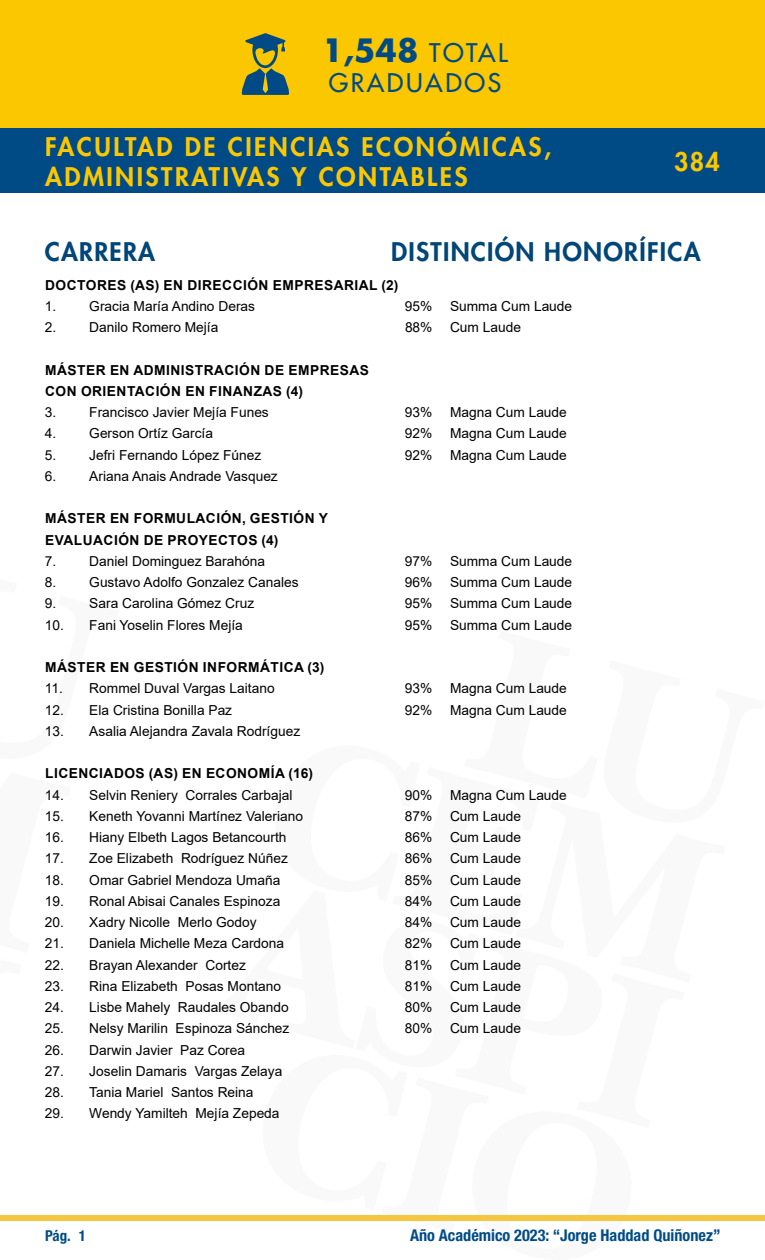
<style>
.page{position:relative;width:765px;height:1260px;background:#fff}
.page>*{position:absolute;margin:0;border:0;box-sizing:border-box;transform-origin:0 0}
.t1{font:700 31.25px "Futura Std";color:#004b85}
.t2{font:800 25px/30px "Futura Std";letter-spacing:.1em;color:#fbc700}
.t3{font:800 25px "Futura Std";letter-spacing:.05em;color:#004678}
.t4{font:500 25px "Futura Std";letter-spacing:.1em;color:#004b85}
.t5{font:700 condensed 16.25px "Helvetica Neue LT Std";color:#004c87}
.t6{font:700 condensed 15px "Helvetica Neue LT Std";color:#004b85}
.t7{font:13.75px "Arial";color:#000}
.t8{font:700 13.75px/21.2px "Arial";letter-spacing:.035em;color:#000}
.s1{font-weight:500;font-size:25px}
</style>
<div class="page">
<div style="left:0;top:1216px;width:765px;height:5px;background:#f5c741"></div>
<div style="left:0;top:0;width:765px;height:128px;background:#fbc700"></div>
<svg style="left:241px;top:33px;width:48px;height:62px"></svg>
<div style="left:0;top:128px;width:765px;height:64px;background:#004b85"></div>
<h1 class="t1" style="left:322px;top:29px;width:187px">1,548 <span class="s1">TOTAL</span></h1>
<h2 class="t4" style="left:329px;top:67px;width:174px">GRADUADOS</h2>
<h2 class="t2" style="left:45px;top:131px;width:508px">FACULTAD DE CIENCIAS ECONÓMICAS,<br>ADMINISTRATIVAS Y CONTABLES</h2>
<h2 class="t2" style="left:674px;top:146px;width:47px">384</h2>
<h2 class="t3" style="left:45px;top:236px;width:112px">CARRERA</h2>
<h2 class="t3" style="left:391px;top:236px;width:311px">DISTINCIÓN HONORÍFICA</h2>
<p class="t8" style="left:45px;top:274px;width:355px">DOCTORES (AS) EN DIRECCIÓN EMPRESARIAL (2)</p>
<p class="t7" style="left:45px;top:297px;width:212px">1. Gracia María Andino Deras</p>
<p class="t7" style="left:405px;top:297px;width:29px">95%</p>
<p class="t7" style="left:450px;top:297px;width:124px">Summa Cum Laude</p>
<p class="t7" style="left:45px;top:318px;width:175px">2. Danilo Romero Mejía</p>
<p class="t7" style="left:405px;top:318px;width:29px">88%</p>
<p class="t7" style="left:450px;top:318px;width:73px">Cum Laude</p>
<p class="t8" style="left:45px;top:359px;width:325px">MÁSTER EN ADMINISTRACIÓN DE EMPRESAS<br>CON ORIENTACIÓN EN FINANZAS (4)</p>
<p class="t7" style="left:45px;top:403px;width:225px">3. Francisco Javier Mejía Funes</p>
<p class="t7" style="left:405px;top:403px;width:29px">93%</p>
<p class="t7" style="left:450px;top:403px;width:118px">Magna Cum Laude</p>
<p class="t7" style="left:45px;top:424px;width:170px">4. Gerson Ortíz García</p>
<p class="t7" style="left:405px;top:424px;width:29px">92%</p>
<p class="t7" style="left:450px;top:424px;width:118px">Magna Cum Laude</p>
<p class="t7" style="left:45px;top:445px;width:218px">5. Jefri Fernando López Fúnez</p>
<p class="t7" style="left:405px;top:445px;width:29px">92%</p>
<p class="t7" style="left:450px;top:445px;width:118px">Magna Cum Laude</p>
<p class="t7" style="left:45px;top:467px;width:234px">6. Ariana Anais Andrade Vasquez</p>
<p class="t8" style="left:45px;top:508px;width:284px">MÁSTER EN FORMULACIÓN, GESTIÓN Y<br>EVALUACIÓN DE PROYECTOS (4)</p>
<p class="t7" style="left:45px;top:552px;width:222px">7. Daniel Dominguez Barahóna</p>
<p class="t7" style="left:405px;top:552px;width:29px">97%</p>
<p class="t7" style="left:450px;top:552px;width:124px">Summa Cum Laude</p>
<p class="t7" style="left:45px;top:573px;width:255px">8. Gustavo Adolfo Gonzalez Canales</p>
<p class="t7" style="left:405px;top:573px;width:29px">96%</p>
<p class="t7" style="left:450px;top:573px;width:124px">Summa Cum Laude</p>
<p class="t7" style="left:45px;top:594px;width:211px">9. Sara Carolina Gómez Cruz</p>
<p class="t7" style="left:405px;top:594px;width:29px">95%</p>
<p class="t7" style="left:450px;top:594px;width:124px">Summa Cum Laude</p>
<p class="t7" style="left:45px;top:615px;width:199px">10. Fani Yoselin Flores Mejía</p>
<p class="t7" style="left:405px;top:615px;width:29px">95%</p>
<p class="t7" style="left:450px;top:615px;width:124px">Summa Cum Laude</p>
<p class="t8" style="left:45px;top:657px;width:281px">MÁSTER EN GESTIÓN INFORMÁTICA (3)</p>
<p class="t7" style="left:45px;top:679px;width:231px">11. Rommel Duval Vargas Laitano</p>
<p class="t7" style="left:405px;top:679px;width:29px">93%</p>
<p class="t7" style="left:450px;top:679px;width:118px">Magna Cum Laude</p>
<p class="t7" style="left:45px;top:700px;width:189px">12. Ela Cristina Bonilla Paz</p>
<p class="t7" style="left:405px;top:700px;width:29px">92%</p>
<p class="t7" style="left:450px;top:700px;width:118px">Magna Cum Laude</p>
<p class="t7" style="left:45px;top:722px;width:257px">13. Asalia Alejandra Zavala Rodríguez</p>
<p class="t8" style="left:45px;top:763px;width:269px">LICENCIADOS (AS) EN ECONOMÍA (16)</p>
<p class="t7" style="left:45px;top:785px;width:249px">14. Selvin Reniery Corrales Carbajal</p>
<p class="t7" style="left:405px;top:785px;width:29px">90%</p>
<p class="t7" style="left:450px;top:785px;width:118px">Magna Cum Laude</p>
<p class="t7" style="left:45px;top:807px;width:260px">15. Keneth Yovanni Martínez Valeriano</p>
<p class="t7" style="left:405px;top:807px;width:29px">87%</p>
<p class="t7" style="left:450px;top:807px;width:73px">Cum Laude</p>
<p class="t7" style="left:45px;top:828px;width:243px">16. Hiany Elbeth Lagos Betancourth</p>
<p class="t7" style="left:405px;top:828px;width:29px">86%</p>
<p class="t7" style="left:450px;top:828px;width:73px">Cum Laude</p>
<p class="t7" style="left:45px;top:849px;width:245px">17. Zoe Elizabeth Rodríguez Núñez</p>
<p class="t7" style="left:405px;top:849px;width:29px">86%</p>
<p class="t7" style="left:450px;top:849px;width:73px">Cum Laude</p>
<p class="t7" style="left:45px;top:870px;width:237px">18. Omar Gabriel Mendoza Umaña</p>
<p class="t7" style="left:405px;top:870px;width:29px">85%</p>
<p class="t7" style="left:450px;top:870px;width:73px">Cum Laude</p>
<p class="t7" style="left:45px;top:892px;width:237px">19. Ronal Abisai Canales Espinoza</p>
<p class="t7" style="left:405px;top:892px;width:29px">84%</p>
<p class="t7" style="left:450px;top:892px;width:73px">Cum Laude</p>
<p class="t7" style="left:45px;top:913px;width:213px">20. Xadry Nicolle Merlo Godoy</p>
<p class="t7" style="left:405px;top:913px;width:29px">84%</p>
<p class="t7" style="left:450px;top:913px;width:73px">Cum Laude</p>
<p class="t7" style="left:45px;top:934px;width:241px">21. Daniela Michelle Meza Cardona</p>
<p class="t7" style="left:405px;top:934px;width:29px">82%</p>
<p class="t7" style="left:450px;top:934px;width:73px">Cum Laude</p>
<p class="t7" style="left:45px;top:955px;width:202px">22. Brayan Alexander Cortez</p>
<p class="t7" style="left:405px;top:955px;width:29px">81%</p>
<p class="t7" style="left:450px;top:955px;width:73px">Cum Laude</p>
<p class="t7" style="left:45px;top:977px;width:238px">23. Rina Elizabeth Posas Montano</p>
<p class="t7" style="left:405px;top:977px;width:29px">81%</p>
<p class="t7" style="left:450px;top:977px;width:73px">Cum Laude</p>
<p class="t7" style="left:45px;top:998px;width:245px">24. Lisbe Mahely Raudales Obando</p>
<p class="t7" style="left:405px;top:998px;width:29px">80%</p>
<p class="t7" style="left:450px;top:998px;width:73px">Cum Laude</p>
<p class="t7" style="left:45px;top:1019px;width:246px">25. Nelsy Marilin Espinoza Sánchez</p>
<p class="t7" style="left:405px;top:1019px;width:29px">80%</p>
<p class="t7" style="left:450px;top:1019px;width:73px">Cum Laude</p>
<p class="t7" style="left:45px;top:1040px;width:202px">26. Darwin Javier Paz Corea</p>
<p class="t7" style="left:45px;top:1062px;width:239px">27. Joselin Damaris Vargas Zelaya</p>
<p class="t7" style="left:45px;top:1083px;width:210px">28. Tania Mariel Santos Reina</p>
<p class="t7" style="left:45px;top:1104px;width:236px">29. Wendy Yamilteh Mejía Zepeda</p>
<p class="t6" style="left:45px;top:1226px;width:42px">Pág. 1</p>
<p class="t5" style="left:410px;top:1226px;width:312px">Año Académico 2023: “Jorge Haddad Quiñonez”</p>
</div>
